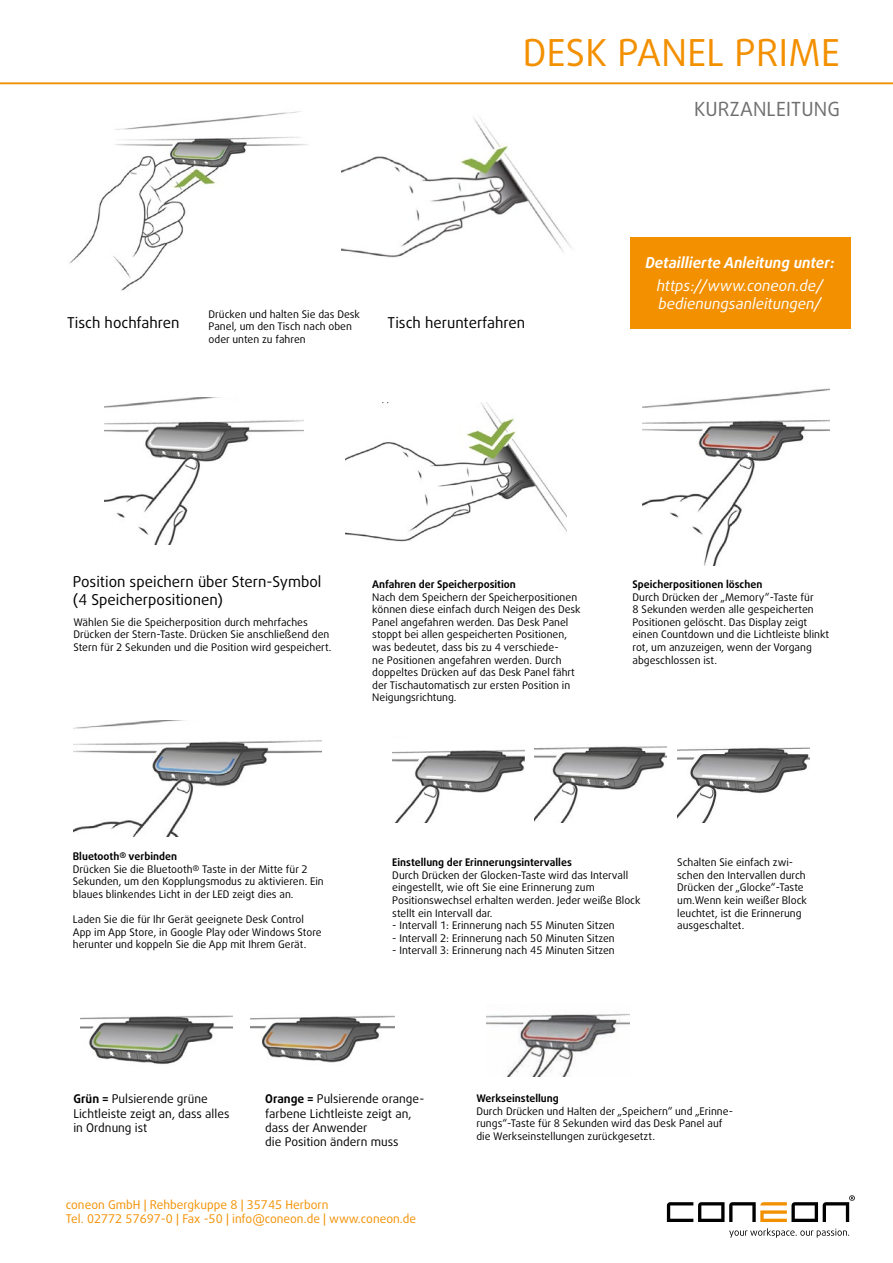
<style>
.page{position:relative;width:893px;height:1263px;background:#fff}
.page>*{position:absolute;margin:0;border:0;box-sizing:border-box;transform-origin:0 0}
.t1{font:37.2px "Daxline OT";letter-spacing:.01em;color:#f39000}
.t2{font:19.5px "Daxline OT";letter-spacing:.01em;color:#706f6f}
.t3{font:15px/18px "Daxline OT";color:#000}
.t4{font:italic 15px/18px "Daxline OT";color:#fff}
.t5{font:italic 700 15px "Daxline OT";color:#fff}
.t6{font:12px/14.4px "Daxline OT";color:#000}
.t7{font:12px/14.4px "Daxline OT";color:#f39000}
.t8{font:10.5px/12.6px "Daxline OT";color:#000}
.t9{font:700 10.5px "Daxline OT";color:#000}
.s1{font-weight:700}
</style>
<div class="page">
<img style="left:69px;top:111px;width:239px;height:180px">
<img style="left:341px;top:117px;width:232px;height:141px">
<img style="left:104px;top:398px;width:200px;height:146px">
<img style="left:346px;top:403px;width:220px;height:139px">
<img style="left:251px;top:1015px;width:144px;height:48px">
<img style="left:80px;top:1015px;width:152px;height:49px">
<img style="left:487px;top:1013px;width:142px;height:64px">
<img style="left:642px;top:388px;width:187px;height:178px">
<img style="left:73px;top:720px;width:248px;height:117px">
<img style="left:392px;top:749px;width:132px;height:73px">
<img style="left:535px;top:746px;width:132px;height:76px">
<img style="left:677px;top:747px;width:132px;height:75px">
<hr style="left:0;top:82px;width:893px;height:2px;background:#f39000">
<svg style="left:667px;top:1195px;width:188px;height:27px"></svg>
<svg style="left:729px;top:1228px;width:120px;height:10px"></svg>
<div style="left:630px;top:237px;width:220px;height:91px;background:#f39000"></div>
<h1 class="t1" style="left:523px;top:28px;width:319px">DESK PANEL PRIME</h1>
<h3 class="t3" style="left:67px;top:314px;width:114px">Tisch hochfahren</h3>
<p class="t8" style="left:209px;top:308px;width:153px">Drücken und halten Sie das Desk<br>Panel, um den Tisch nach oben oder unten zu fahren</p>
<h3 class="t3" style="left:388px;top:314px;width:139px">Tisch herunterfahren</h3>
<h2 class="t2" style="left:694px;top:96px;width:147px">KURZANLEITUNG</h2>
<h3 class="t5" style="left:645px;top:253px;width:191px">Detaillierte Anleitung unter:</h3>
<h3 class="t4" style="left:657px;top:276px;width:168px">https://www.coneon.de/ bedienungsanleitungen/</h3>
<h3 class="t3" style="left:73px;top:573px;width:250px">Position speichern über Stern-Symbol (4 Speicherpositionen)</h3>
<p class="t8" style="left:73px;top:616px;width:260px">Wählen Sie die Speicherposition durch mehrfaches<br>Drücken der Stern-Taste. Drücken Sie anschließend den<br>Stern für 2 Sekunden und die Position wird gespeichert.</p>
<p class="t9" style="left:372px;top:577px;width:145px">Anfahren der Speicherposition</p>
<p class="t8" style="left:372px;top:591px;width:210px">Nach dem Speichern der Speicherpositionen können diese einfach durch Neigen des Desk Panel angefahren werden. Das Desk Panel stoppt bei allen gespeicherten Positionen, was bedeutet, dass bis zu 4 verschiede-<br>ne Positionen angefahren werden. Durch doppeltes Drücken auf das Desk Panel fährt der Tischautomatisch zur ersten Position in Neigungsrichtung.</p>
<p class="t9" style="left:632px;top:577px;width:131px">Speicherpositionen löschen</p>
<p class="t8" style="left:632px;top:591px;width:198px">Durch Drücken der „Memory“-Taste für<br>8 Sekunden werden alle gespeicherten Positionen gelöscht. Das Display zeigt einen Countdown und die Lichtleiste blinkt rot, um anzuzeigen, wenn der Vorgang abgeschlossen ist.</p>
<p class="t9" style="left:73px;top:849px;width:106px">Bluetooth® verbinden</p>
<p class="t8" style="left:73px;top:862px;width:252px">Drücken Sie die Bluetooth® Taste in der Mitte für 2<br>Sekunden, um den Kopplungsmodus zu aktivieren. Ein blaues blinkendes Licht in der LED zeigt dies an.</p>
<p class="t8" style="left:73px;top:913px;width:250px">Laden Sie die für Ihr Gerät geeignete Desk Control<br>App im App Store, in Google Play oder Windows Store herunter und koppeln Sie die App mit Ihrem Gerät.</p>
<p class="t9" style="left:392px;top:855px;width:181px">Einstellung der Erinnerungsintervalles</p>
<p class="t8" style="left:392px;top:869px;width:250px">Durch Drücken der Glocken-Taste wird das Intervall eingestellt, wie oft Sie eine Erinnerung zum Positionswechsel erhalten werden. Jeder weiße Block stellt ein Intervall dar.</p>
<p class="t8" style="left:392px;top:919px;width:224px">- Intervall 1: Erinnerung nach 55 Minuten Sitzen</p>
<p class="t8" style="left:392px;top:932px;width:224px">- Intervall 2: Erinnerung nach 50 Minuten Sitzen</p>
<p class="t8" style="left:392px;top:944px;width:224px">- Intervall 3: Erinnerung nach 45 Minuten Sitzen</p>
<p class="t8" style="left:677px;top:856px;width:131px">Schalten Sie einfach zwi&shy;schen den Intervallen durch<br>Drücken der „Glocke“-Taste um.Wenn kein weißer Block leuchtet, ist die Erinnerung ausgeschaltet.</p>
<p class="t6" style="left:73px;top:1092px;width:158px"><span class="s1">Grün =</span> Pulsierende grüne<br>Lichtleiste zeigt an, dass alles in Ordnung ist</p>
<p class="t6" style="left:265px;top:1092px;width:160px"><span class="s1">Orange =</span> Pulsierende orange&shy;farbene Lichtleiste zeigt an, dass der Anwender<br>die Position ändern muss</p>
<p class="t7" style="left:66px;top:1197px;width:352px">coneon GmbH | Rehbergkuppe 8 | 35745 Herborn<br>Tel. 02772 57697-0 | Fax -50 | info@coneon.de | www.coneon.de</p>
<p class="t9" style="left:476px;top:1091px;width:84px">Werkseinstellung</p>
<p class="t8" style="left:476px;top:1104px;width:258px">Durch Drücken und Halten der „Speichern“ und „Erinne&shy;rungs“-Taste für 8 Sekunden wird das Desk Panel auf die Werkseinstellungen zurückgesetzt.</p>
</div>
